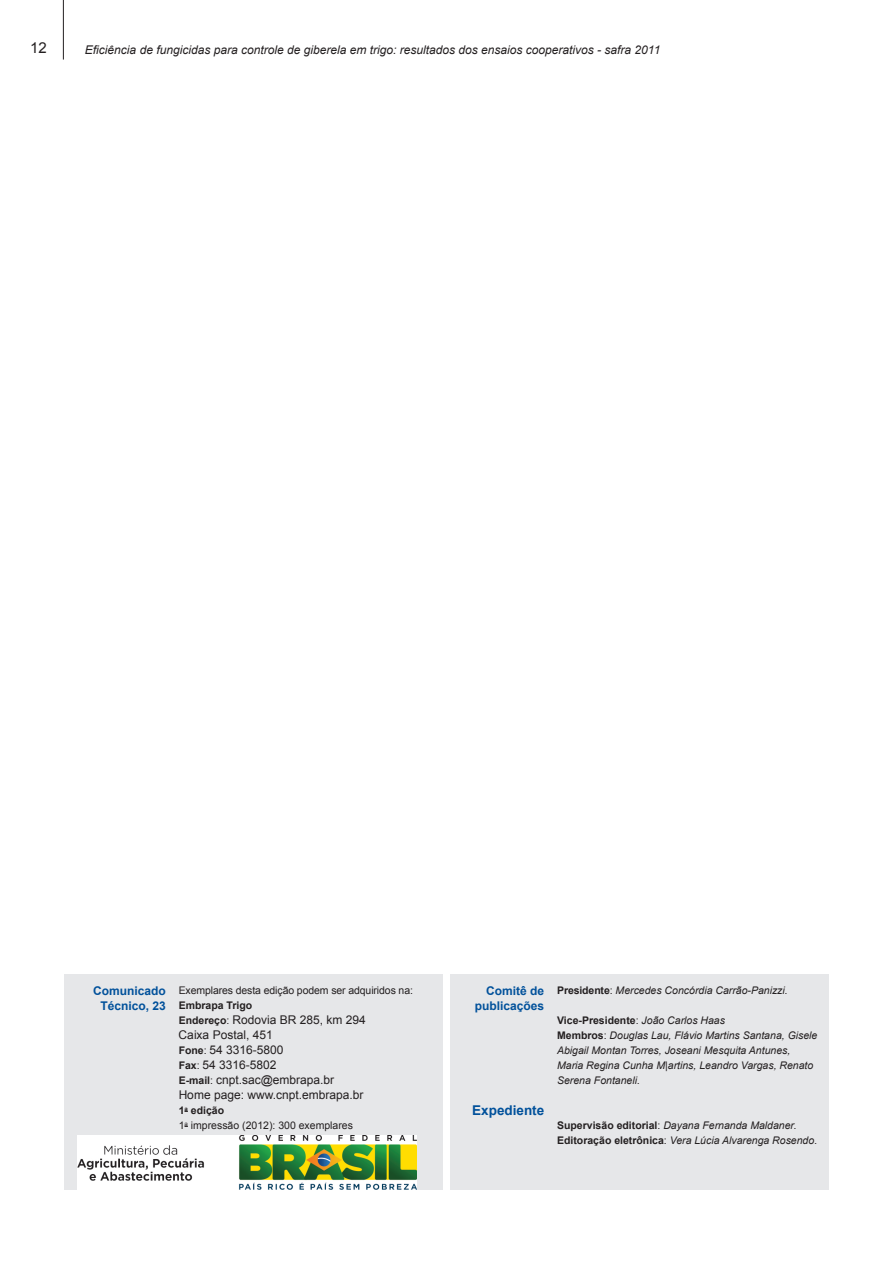
<style>
.page{position:relative;width:893px;height:1263px;background:#fff}
.page>*{position:absolute;margin:0;border:0;box-sizing:border-box;transform-origin:0 0}
.t1{font:15px "Arial";color:#231f20}
.t2{font:700 13.5px "Arial";color:#01519b}
.t3{font:12px/15px "Arial";color:#231f20}
.t4{font:italic 12px "Arial";color:#231f20}
.t5{font:700 12px/15px "Arial";color:#01519b;text-align:right}
.t6{font:italic 10.5px/15px "Arial";color:#231f20}
.t7{font:10.5px/15px "Arial";letter-spacing:-.01em;color:#231f20}
.t8{font:700 10.5px "Arial";color:#231f20}
.s1{font-weight:700;font-size:10.5px}
.s2{font-size:10.5px}
.s3{font-weight:700}
.s4{font-weight:700;font-style:normal}
.s5{font-style:normal}
</style>
<div class="page">
<hr style="left:63px;top:0;width:1px;height:60px;background:#231f20">
<div style="left:451px;top:974px;width:378px;height:215px;background:#e6e7e9"></div>
<div style="left:64px;top:974px;width:378px;height:215px;background:#e6e7e9"></div>
<img style="left:77px;top:1135px;width:339px;height:54px">
<h1 class="t1" style="left:30px;top:38px;width:18px">12</h1>
<p class="t4" style="left:85px;top:42px;width:577px">Eficiência de fungicidas para controle de giberela em trigo: resultados dos ensaios cooperativos - safra 2011</p>
<p class="t5" style="left:93px;top:984px;width:74px">Comunicado<br>Técnico, 23</p>
<p class="t7" style="left:179px;top:983px;width:236px">Exemplares desta edição podem ser adquiridos na:</p>
<p class="t8" style="left:179px;top:998px;width:75px">Embrapa Trigo</p>
<p class="t3" style="left:179px;top:1013px;width:189px"><span class="s1">Endereço</span><span class="s2">:</span> Rodovia BR 285, km 294<br>Caixa Postal, 451<br><span class="s1">Fone</span><span class="s2">:</span> 54 3316-5800<br><span class="s1">Fax</span><span class="s2">:</span> 54 3316-5802<br><span class="s1">E-mail</span><span class="s2">:</span> cnpt.sac@embrapa.br<br>Home page: www.cnpt.embrapa.br</p>
<p class="t7" style="left:179px;top:1103px;width:176px"><span class="s3">1</span><sup>a</sup> <span class="s3">edição<br></span>1<sup>a</sup> impressão (2012): 300 exemplares</p>
<p class="t5" style="left:475px;top:984px;width:71px">Comitê de publicações</p>
<p class="t2" style="left:472px;top:1101px;width:74px">Expediente</p>
<p class="t6" style="left:557px;top:983px;width:232px"><span class="s4">Presidente</span><span class="s5">:</span> Mercedes Concórdia Carrão-Panizzi.</p>
<p class="t6" style="left:557px;top:1013px;width:262px"><span class="s4">Vice-Presidente</span><span class="s5">:</span> João Carlos Haas<br><span class="s4">Membros</span><span class="s5">:</span> Douglas Lau, Flávio Martins Santana, Gisele Abigail Montan Torres, Joseani Mesquita Antunes, Maria Regina Cunha M|artins, Leandro Vargas, Renato Serena Fontaneli.</p>
<p class="t6" style="left:557px;top:1118px;width:262px"><span class="s4">Supervisão editorial</span><span class="s5">:</span> Dayana Fernanda Maldaner.<br><span class="s4">Editoração eletrônica</span><span class="s5">:</span> Vera Lúcia Alvarenga Rosendo.</p>
</div>
